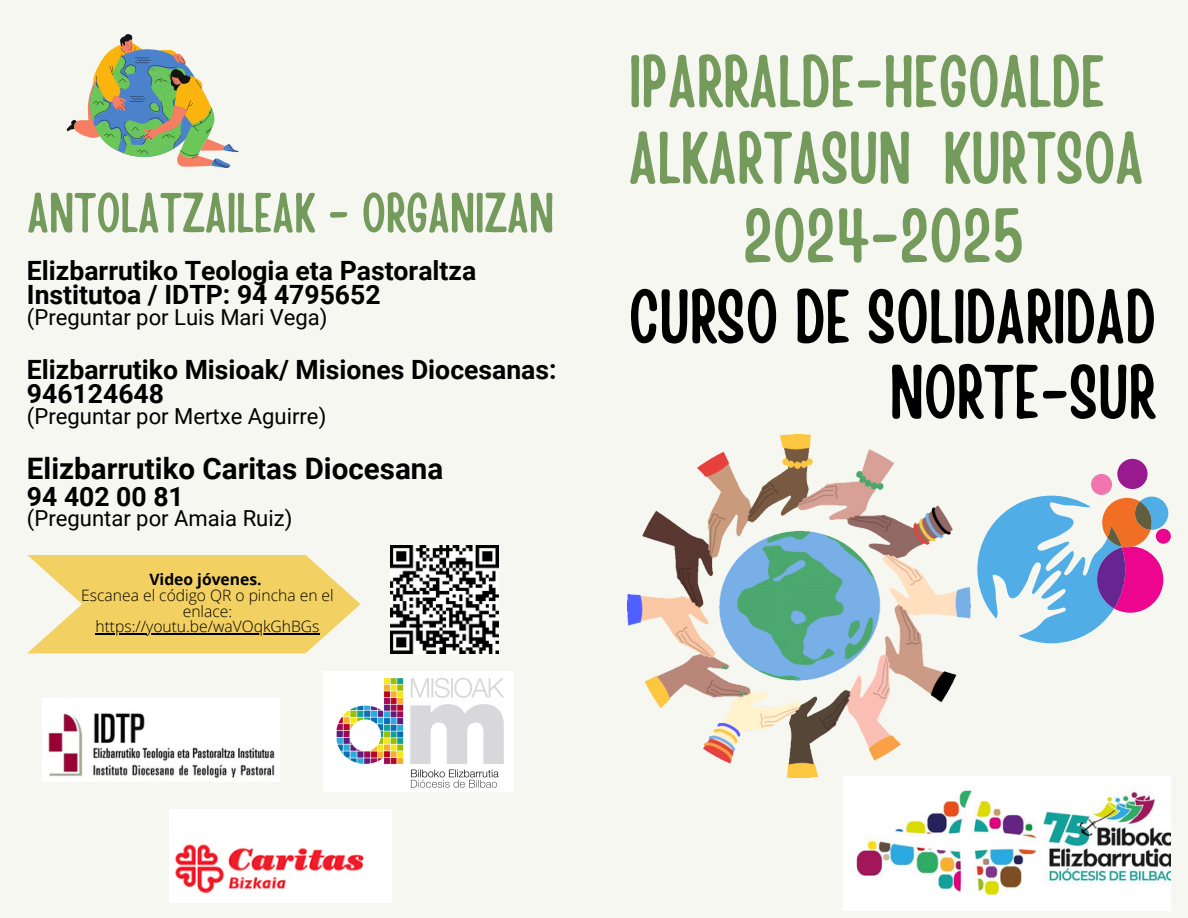
<style>
.page{position:relative;width:1188px;height:918px;background:#f6f7f1}
.page>*{position:absolute;margin:0;border:0;box-sizing:border-box;transform-origin:0 0}
.t1{font:76.05px "Handy Casual Condensed";color:#749a5c}
.t2{font:75.75px/75.3px "Handy Casual Condensed";color:#000;text-align:right}
.t3{font:73.05px/76.5px "Handy Casual Condensed";color:#749a5c}
.t4{font:55.5px "Handy Casual Condensed";color:#749a5c}
.t5{font:700 29.55px "Roboto";color:#000}
.t6{font:700 26.55px/24.8px "Roboto";color:#000}
.t7{font:22.05px "Roboto";color:#000}
.t8{font:300 15.6px/15.8px "Open Sans";color:#000;text-align:center}
.t9{font:700 15.6px "Open Sans";color:#000}
</style>
<div class="page">
<svg style="left:67px;top:34px;width:172px;height:134px"></svg>
<img style="left:628px;top:434px;width:343px;height:343px">
<div style="left:1117px;top:459px;width:31px;height:30px;background:#99198e;border-radius:50%"></div>
<svg style="left:977px;top:496px;width:191px;height:147px"></svg>
<div style="left:1156px;top:529px;width:15px;height:15px;background:#ec058e;border-radius:50%"></div>
<div style="left:1091px;top:474px;width:21px;height:21px;background:#f276ae;border-radius:50%"></div>
<img style="left:169px;top:809px;width:222px;height:94px">
<img style="left:42px;top:698px;width:238px;height:84px">
<img style="left:843px;top:776px;width:327px;height:134px">
<svg style="left:27px;top:555px;width:334px;height:98px"></svg>
<hr style="left:95px;top:633px;width:225px;height:2px;background:#000">
<img style="left:391px;top:546px;width:108px;height:108px">
<img style="left:323px;top:672px;width:190px;height:119px">
<h1 class="t4" style="left:27px;top:177px;width:528px">ANTOLATZAILEAK - ORGANIZAN</h1>
<p class="t6" style="left:27px;top:258px;width:451px">Elizbarrutiko Teologia eta Pastoraltza<br>Institutoa / IDTP: 94 4795652</p>
<p class="t7" style="left:27px;top:304px;width:302px">(Preguntar por Luis Mari Vega)</p>
<p class="t6" style="left:27px;top:357px;width:531px">Elizbarrutiko Misioak/ Misiones Diocesanas:<br>946124648</p>
<p class="t7" style="left:27px;top:403px;width:301px">(Preguntar por Mertxe Aguirre)</p>
<p class="t5" style="left:27px;top:451px;width:418px">Elizbarrutiko Caritas Diocesana</p>
<p class="t6" style="left:27px;top:484px;width:158px">94 402 00 81</p>
<p class="t7" style="left:27px;top:506px;width:267px">(Preguntar por Amaia Ruiz)</p>
<p class="t9" style="left:149px;top:568px;width:114px">Video jóvenes.</p>
<p class="t8" style="left:81px;top:587px;width:254px">Escanea el código QR o pincha en el enlace:</p>
<p class="t8" style="left:95px;top:618px;width:226px">https://youtu.be/waVOqkGhBGs</p>
<p class="t3" style="left:629px;top:39px;width:516px">IPARRALDE-HEGOALDE<br>ALKARTASUN KURTSOA</p>
<p class="t1" style="left:743px;top:186px;width:283px">2024-2025</p>
<h1 class="t2" style="left:629px;top:275px;width:529px">CURSO DE SOLIDARIDAD<br>NORTE-SUR</h1>
</div>
